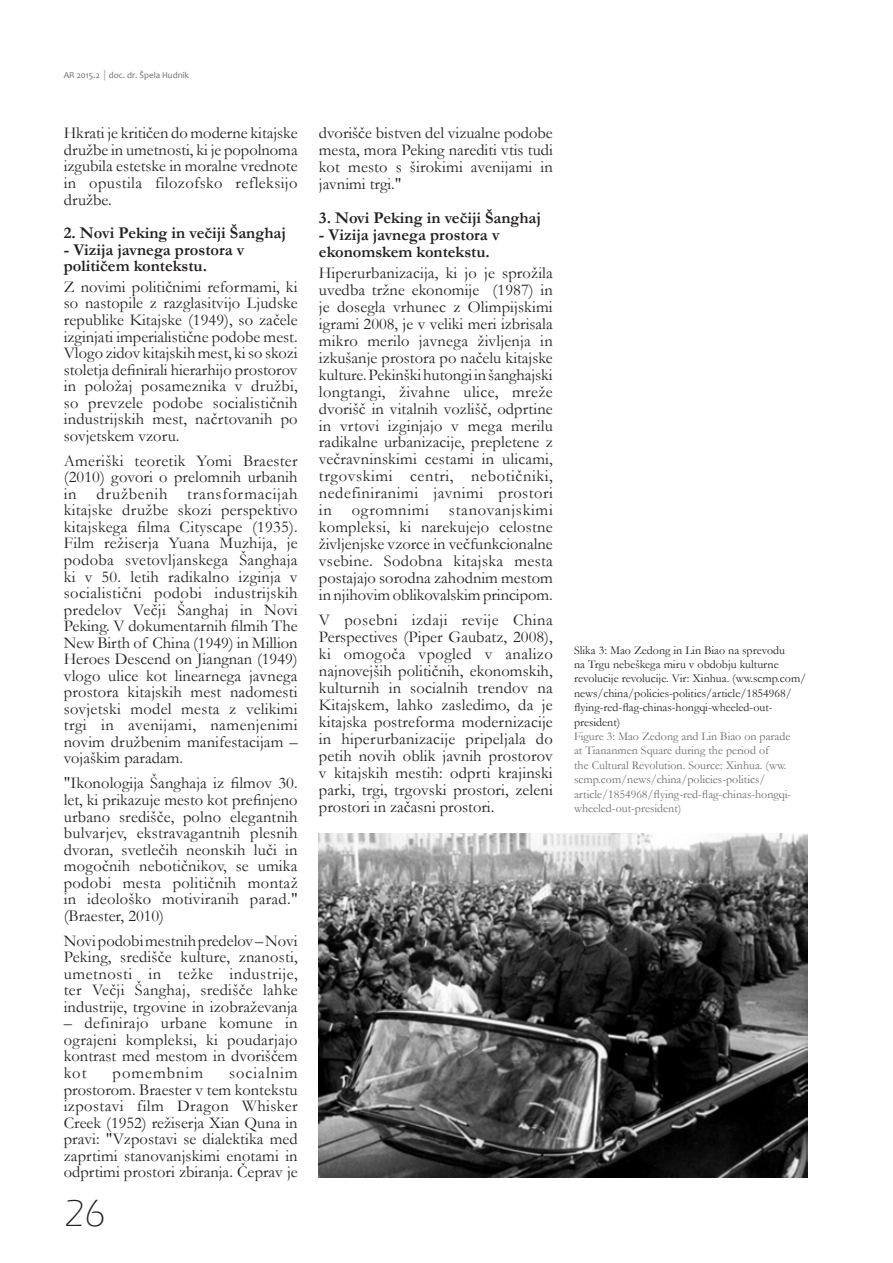
<style>
.page{position:relative;width:893px;height:1263px;background:#fff}
.page>*{position:absolute;margin:0;border:0;box-sizing:border-box;transform-origin:0 0}
.AR_stevilke_strani_l{font:300 39px "Eras ITC";color:#231f20}
.Article_Body_text_SL{font:16.5px/16.5px "Garamond";letter-spacing:.005em;color:#231f20;text-align:justify}
.t1{font:700 16.5px/16.5px "Garamond";color:#231f20}
.Article_Body_text_SL-2{font:16.5px "Garamond";letter-spacing:.06em;color:#231f20}
.t2{font:12px/14.4px "Garamond";color:#6c6d70}
.t3{font:12px/14.4px "Garamond";color:#231f20}
.t4{font:9px "Candara";color:#6c6d70}
</style>
<div class="page">
<img style="left:319px;top:833px;width:489px;height:344px">
<p class="t4" style="left:64px;top:70px;width:127px">AR 2015.2 doc. dr. Špela Hudnik</p>
<p class="Article_Body_text_SL" style="left:64px;top:124px;width:235px">Hkrati je kritičen do moderne kitajske družbe in umetnosti, ki je popolnoma izgubila estetske in moralne vrednote in opustila filozofsko refleksijo družbe.</p>
<p class="t1" style="left:64px;top:225px;width:223px">2. Novi Peking in večiji Šanghaj</p>
<p class="t1" style="left:64px;top:241px;width:182px">- Vizija javnega prostora v političem kontekstu.</p>
<p class="Article_Body_text_SL" style="left:64px;top:278px;width:235px">Z novimi političnimi reformami, ki so nastopile z razglasitvijo Ljudske republike Kitajske (1949), so začele izginjati imperialistične podobe mest.<br>Vlogo zidov kitajskih mest, ki so skozi stoletja definirali hierarhijo prostorov in položaj posameznika v družbi, so prevzele podobe socialističnih industrijskih mest, načrtovanih po sovjetskem vzoru.</p>
<p class="Article_Body_text_SL" style="left:64px;top:452px;width:235px">Ameriški teoretik Yomi Braester (2010) govori o prelomnih urbanih in družbenih transformacijah kitajske družbe skozi perspektivo kitajskega filma Cityscape (1935).<br>Film režiserja Yuana Muzhija, je podoba svetovljanskega Šanghaja ki v 50. letih radikalno izginja v socialistični podobi industrijskih predelov Večji Šanghaj in Novi Peking. V dokumentarnih filmih The New Birth of China (1949) in Million Heroes Descend on Jiangnan (1949) vlogo ulice kot linearnega javnega prostora kitajskih mest nadomesti sovjetski model mesta z velikimi trgi in avenijami, namenjenimi novim družbenim manifestacijam – vojaškim paradam.</p>
<p class="Article_Body_text_SL" style="left:64px;top:774px;width:235px">"Ikonologija Šanghaja iz filmov 30. let, ki prikazuje mesto kot prefinjeno urbano središče, polno elegantnih bulvarjev, ekstravagantnih plesnih dvoran, svetlečih neonskih luči in mogočnih nebotičnikov, se umika podobi mesta političnih montaž in ideološko motiviranih parad." (Braester, 2010)</p>
<p class="Article_Body_text_SL" style="left:64px;top:932px;width:235px">Novi podobi mestnih predelov – Novi Peking, središče kulture, znanosti, umetnosti in težke industrije, ter Večji Šanghaj, središče lahke industrije, trgovine in izobraževanja</p>
<p class="Article_Body_text_SL" style="left:64px;top:1014px;width:235px">– definirajo urbane komune in ograjeni kompleksi, ki poudarjajo kontrast med mestom in dvoriščem kot</p>
<p class="Article_Body_text_SL-2" style="left:113px;top:1062px;width:92px">pomembnim</p>
<p class="Article_Body_text_SL" style="left:64px;top:1064px;width:235px;text-indent:165px">socialnim prostorom. Braester v tem kontekstu izpostavi film Dragon Whisker Creek (1952) režiserja Xian Quna in pravi: "Vzpostavi se dialektika med zaprtimi stanovanjskimi enotami in odprtimi prostori zbiranja. Čeprav je</p>
<p class="AR_stevilke_strani_l" style="left:64px;top:1191px;width:43px">26</p>
<p class="Article_Body_text_SL" style="left:319px;top:124px;width:235px;line-height:17px">dvorišče bistven del vizualne podobe mesta, mora Peking narediti vtis tudi kot mesto s širokimi avenijami in javnimi trgi."</p>
<p class="t1" style="left:319px;top:210px;width:223px">3. Novi Peking in večiji Šanghaj</p>
<p class="t1" style="left:319px;top:226px;width:182px;line-height:17px">- Vizija javnega prostora v ekonomskem kontekstu.</p>
<p class="Article_Body_text_SL" style="left:319px;top:264px;width:235px;line-height:17px">Hiperurbanizacija, ki jo je sprožila uvedba tržne ekonomije (1987) in je dosegla vrhunec z Olimpijskimi igrami 2008, je v veliki meri izbrisala mikro merilo javnega življenja in izkušanje prostora po načelu kitajske kulture. Pekinški hutongi in šanghajski longtangi, živahne ulice, mreže dvorišč in vitalnih vozlišč, odprtine in vrtovi izginjajo v mega merilu radikalne urbanizacije, prepletene z večravninskimi cestami in ulicami, trgovskimi centri, nebotičniki, nedefiniranimi javnimi prostori in ogromnimi stanovanjskimi kompleksi, ki narekujejo celostne življenjske vzorce in večfunkcionalne vsebine. Sodobna kitajska mesta postajajo sorodna zahodnim mestom in njihovim oblikovalskim principom.</p>
<p class="Article_Body_text_SL" style="left:319px;top:611px;width:235px;line-height:17px">V posebni izdaji revije China Perspectives (Piper Gaubatz, 2008), ki omogoča vpogled v analizo najnovejših političnih, ekonomskih, kulturnih in socialnih trendov na Kitajskem, lahko zasledimo, da je kitajska postreforma modernizacije in hiperurbanizacije pripeljala do petih novih oblik javnih prostorov v kitajskih mestih: odprti krajinski parki, trgi, trgovski prostori, zeleni prostori in začasni prostori.</p>
<p class="t3" style="left:574px;top:642px;width:234px">Slika 3: Mao Zedong in Lin Biao na sprevodu<br>na Trgu nebeškega miru v obdobju kulturne revolucije revolucije. Vir: Xinhua. (ww.scmp.com/ news/china/policies-politics/article/1854968/ flying-red-flag-chinas-hongqi-wheeled-out&shy;president)</p>
<p class="t2" style="left:574px;top:729px;width:219px">Figure 3: Mao Zedong and Lin Biao on parade at Tiananmen Square during the period of<br>the Cultural Revolution. Source: Xinhua. (ww. scmp.com/news/china/policies-politics/ article/1854968/flying-red-flag-chinas-hongqi&shy;wheeled-out-president)</p>
</div>
